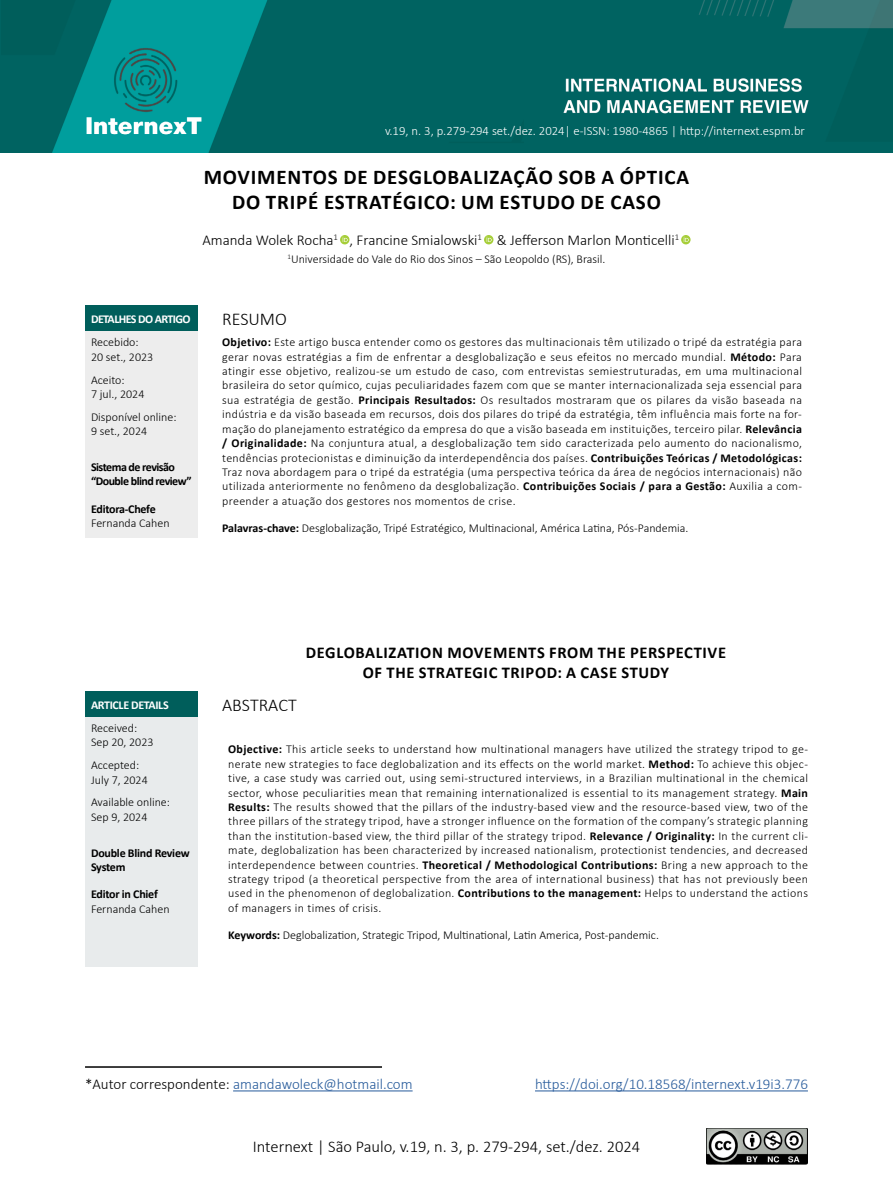
<style>
.page{position:relative;width:893px;height:1191px;background:#fff}
.page>*{position:absolute;margin:0;border:0;box-sizing:border-box;transform-origin:0 0}
.t1{font:700 21px/25.2px "Calibri";letter-spacing:.04em;color:#000;text-align:center}
.t2{font:300 18px "Calibri";color:#000}
.t3{font:700 16.5px/19.8px "Calibri";letter-spacing:.04em;color:#000;text-align:center}
.t4{font:300 16.5px "Calibri";color:#000}
.t5{font:300 15px "Calibri";color:#275b9b}
.t6{font:300 15px "Calibri";color:#000}
.t7{font:300 12.75px "Calibri";color:#fff}
.t8{font:300 12px/14.4px "Calibri";color:#000}
.t9{font:700 12px/14.4px "Calibri";letter-spacing:-.035em;color:#000}
.t10{font:700 12px "Calibri";letter-spacing:-.05em;color:#fff}
.t11{font:700 12px "Calibri";letter-spacing:-.03em;color:#fff}
.s1{font-weight:700}
.s2{color:#000}
</style>
<div class="page">
<img style="left:707px;top:1128px;width:101px;height:36px">
<div style="left:0;top:0;width:893px;height:152px;background:#006361"></div>
<img style="left:52px;top:1px;width:172px;height:151px">
<img style="left:591px;top:0;width:302px;height:114px">
<svg style="left:224px;top:0;width:367px;height:113px"></svg>
<svg style="left:340px;top:235px;width:9px;height:9px"></svg>
<svg style="left:343px;top:237px;width:5px;height:5px"></svg>
<svg style="left:484px;top:235px;width:9px;height:9px"></svg>
<svg style="left:487px;top:237px;width:5px;height:5px"></svg>
<svg style="left:681px;top:235px;width:10px;height:9px"></svg>
<svg style="left:684px;top:237px;width:5px;height:5px"></svg>
<hr style="left:85px;top:1066px;width:297px;height:1px;background:#000">
<hr style="left:233px;top:1090px;width:180px;height:1px;background:#275b9b">
<hr style="left:535px;top:1090px;width:273px;height:1px;background:#275b9b">
<div style="left:85px;top:306px;width:113px;height:25px;background:#005e5b"></div>
<div style="left:85px;top:331px;width:113px;height:207px;background:#ededed"></div>
<div style="left:85px;top:691px;width:113px;height:26px;background:#005e5b"></div>
<div style="left:85px;top:717px;width:113px;height:249px;background:#e8ebec"></div>
<p class="t7" style="left:385px;top:123px;width:421px">v.19, n. 3, p.279-294 set./dez. 2024| e-ISSN: 1980-4865 | http://internext.espm.br</p>
<h1 class="t1" style="left:204px;top:164px;width:487px">MOVIMENTOS DE DESGLOBALIZAÇÃO SOB A ÓPTICA<br>DO TRIPÉ ESTRATÉGICO: UM ESTUDO DE CASO</h1>
<p class="t6" style="left:202px;top:230px;width:478px">Amanda Wolek Rocha<sup>1</sup> , Francine Smialowski<sup>1</sup> &amp; Jefferson Marlon Monticelli<sup>1</sup></p>
<p class="t8" style="left:288px;top:252px;width:319px"><sup>1</sup>Universidade do Vale do Rio dos Sinos – São Leopoldo (RS), Brasil.</p>
<p class="t10" style="left:91px;top:310px;width:101px">DETALHES DO ARTIGO</p>
<h2 class="t2" style="left:222px;top:308px;width:66px">RESUMO</h2>
<p class="t8" style="left:91px;top:335px;width:64px">Recebido:<br>20 set., 2023</p>
<p class="t8" style="left:91px;top:372px;width:55px">Aceito:<br>7 jul., 2024</p>
<p class="t8" style="left:91px;top:409px;width:87px">Disponível online:<br>9 set., 2024</p>
<p class="t9" style="left:91px;top:459px;width:102px">Sistema de revisão “Double blind review”</p>
<p class="t9" style="left:91px;top:501px;width:66px">Editora-Chefe</p>
<p class="t8" style="left:91px;top:515px;width:80px">Fernanda Cahen</p>
<p class="t8" style="left:222px;top:335px;width:581px;text-align:justify"><span class="s1">Objetivo:</span> Este artigo busca entender como os gestores das multinacionais têm utilizado o tripé da estratégia para gerar novas estratégias a fim de enfrentar a desglobalização e seus efeitos no mercado mundial. <span class="s1">Método:</span> Para atingir esse objetivo, realizou-se um estudo de caso, com entrevistas semiestruturadas, em uma multinacional brasileira do setor químico, cujas peculiaridades fazem com que se manter internacionalizada seja essencial para sua estratégia de gestão. <span class="s1">Principais Resultados:</span> Os resultados mostraram que os pilares da visão baseada na indústria e da visão baseada em recursos, dois dos pilares do tripé da estratégia, têm influência mais forte na for&shy;mação do planejamento estratégico da empresa do que a visão baseada em instituições, terceiro pilar. <span class="s1">Relevância / Originalidade:</span> Na conjuntura atual, a desglobalização tem sido caracterizada pelo aumento do nacionalismo, tendências protecionistas e diminuição da interdependência dos países. <span class="s1">Contribuições Teóricas / Metodológicas:<br></span>Traz nova abordagem para o tripé da estratégia (uma perspectiva teórica da área de negócios internacionais) não utilizada anteriormente no fenômeno da desglobalização. <span class="s1">Contribuições Sociais / para a Gestão:</span> Auxilia a com&shy;preender a atuação dos gestores nos momentos de crise.</p>
<p class="t8" style="left:222px;top:520px;width:468px"><span class="s1">Palavras-chave:</span> Desglobalização, Tripé Estratégico, Multinacional, América Latina, Pós-Pandemia.</p>
<h3 class="t3" style="left:306px;top:642px;width:422px">DEGLOBALIZATION MOVEMENTS FROM THE PERSPECTIVE<br>OF THE STRATEGIC TRIPOD: A CASE STUDY</h3>
<p class="t11" style="left:91px;top:696px;width:79px">ARTICLE DETAILS</p>
<h2 class="t2" style="left:222px;top:693px;width:76px">ABSTRACT</h2>
<p class="t8" style="left:91px;top:720px;width:64px">Received:<br>Sep 20, 2023</p>
<p class="t8" style="left:91px;top:758px;width:58px">Accepted:<br>July 7, 2024</p>
<p class="t8" style="left:91px;top:795px;width:80px">Available online:<br>Sep 9, 2024</p>
<p class="t9" style="left:91px;top:845px;width:100px">Double Blind Review<br>System</p>
<p class="t9" style="left:91px;top:886px;width:68px">Editor in Chief</p>
<p class="t8" style="left:91px;top:901px;width:80px">Fernanda Cahen</p>
<p class="t8" style="left:228px;top:742px;width:581px;text-align:justify"><span class="s1">Objective:</span> This article seeks to understand how multinational managers have utilized the strategy tripod to ge&shy;nerate new strategies to face deglobalization and its effects on the world market. <span class="s1">Method:</span> To achieve this objec&shy;tive, a case study was carried out, using semi-structured interviews, in a Brazilian multinational in the chemical sector, whose peculiarities mean that remaining internationalized is essential to its management strategy. <span class="s1">Main Results:</span> The results showed that the pillars of the industry-based view and the resource-based view, two of the three pillars of the strategy tripod, have a stronger influence on the formation of the company’s strategic planning than the institution-based view, the third pillar of the strategy tripod. <span class="s1">Relevance / Originality:</span> In the current cli&shy;mate, deglobalization has been characterized by increased nationalism, protectionist tendencies, and decreased interdependence between countries. <span class="s1">Theoretical / Methodological Contributions:</span> Bring a new approach to the strategy tripod (a theoretical perspective from the area of international business) that has not previously been used in the phenomenon of deglobalization. <span class="s1">Contributions to the management:</span> Helps to understand the actions of managers in times of crisis.</p>
<p class="t8" style="left:228px;top:927px;width:432px"><span class="s1">Keywords:</span> Deglobalization, Strategic Tripod, Multinational, Latin America, Post-pandemic.</p>
<p class="t5" style="left:85px;top:1074px;width:329px"><span class="s2">*Autor correspondente:</span> amandawoleck@hotmail.com</p>
<p class="t5" style="left:535px;top:1074px;width:274px">https://doi.org/10.18568/internext.v19i3.776</p>
<h3 class="t4" style="left:253px;top:1135px;width:389px">Internext | São Paulo, v.19, n. 3, p. 279-294, set./dez. 2024</h3>
</div>
